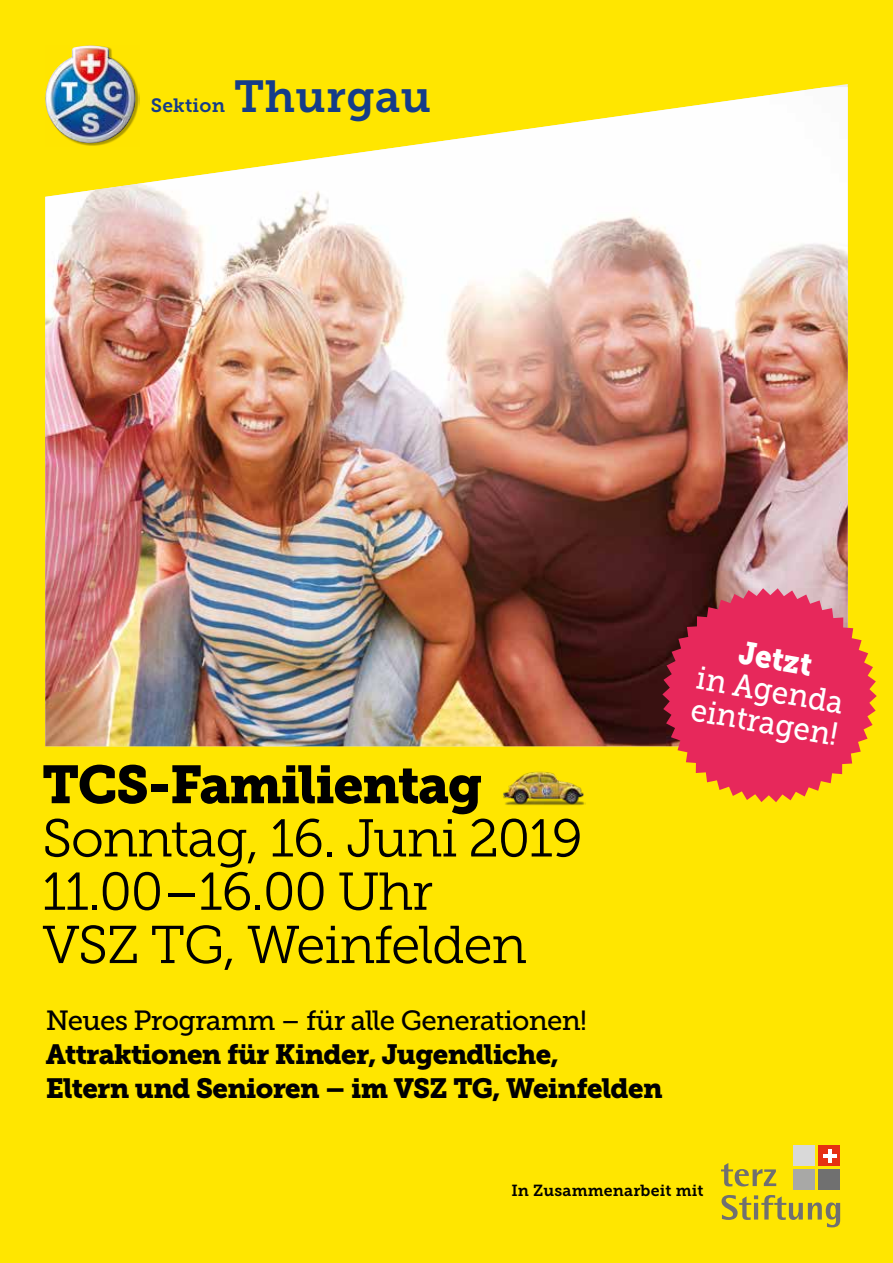
<style>
.page{position:relative;width:893px;height:1263px;background:#ffe600}
.page>*{position:absolute;margin:0;border:0;box-sizing:border-box;transform-origin:0 0}
.t1{font:53.1px/53.2px "Museo Slab 300";letter-spacing:-.025em;color:#000}
.t2{font:53.1px "Museo Slab 900";letter-spacing:-.025em;color:#000}
.t3{font:44.7px "Museo Slab 700";letter-spacing:.01em;color:#153c89}
.t4{font:32.1px/32.1px "Museo Slab 500";color:#fff;scale:.92 1}
.t5{font:32.1px "Museo Slab 900";color:#fff;scale:.92 1}
.t6{font:27.6px/34px "Museo Slab 900";letter-spacing:-.025em;color:#000}
.t7{font:27.6px "Museo Slab 500";letter-spacing:-.025em;color:#000}
.t8{font:19.2px "Museo Slab 700";letter-spacing:.01em;color:#153c89}
.t9{font:15.9px "Museo Slab 700";letter-spacing:.01em;color:#000}
</style>
<div class="page">
<img style="left:47px;top:45px;width:89px;height:39px">
<img style="left:45px;top:87px;width:803px;height:659px">
<svg style="left:721px;top:1195px;width:119px;height:32px"></svg>
<svg style="left:721px;top:1163px;width:55px;height:23px"></svg>
<div style="left:793px;top:1169px;width:22px;height:20px;background:#a8a8a6"></div>
<div style="left:818px;top:1169px;width:22px;height:20px;background:#707070"></div>
<div style="left:793px;top:1146px;width:22px;height:20px;background:#d9d9d9"></div>
<div style="left:818px;top:1146px;width:22px;height:20px;background:#e63012"></div>
<hr style="left:823px;top:1154px;width:13px;height:4px;background:#fff">
<hr style="left:828px;top:1149px;width:4px;height:14px;background:#fff">
<img style="left:503px;top:771px;width:83px;height:35px">
<svg style="left:662px;top:588px;width:215px;height:214px;fill:#e7285b"></svg>
<p class="t8" style="left:151px;top:94px;width:76px">Sektion</p>
<h2 class="t3" style="left:234px;top:71px;width:198px">Thurgau</h2>
<h1 class="t2" style="left:42px;top:754px;width:442px">TCS-Familientag</h1>
<h1 class="t1" style="left:42px;top:812px;width:542px">Sonntag, 16. Juni 2019<br>11.00–16.00 Uhr<br>VSZ TG, Weinfelden</h1>
<p class="t7" style="left:46px;top:1005px;width:543px">Neues Programm – für alle Generationen!</p>
<p class="t6" style="left:46px;top:1038px;width:618px">Attraktionen für Kinder, Jugendliche,<br>Eltern und Senioren – im VSZ TG, Weinfelden</p>
<p class="t5" style="left:742px;top:634px;width:82px;rotate:10deg">Jetzt</p>
<p class="t4" style="left:700px;top:662px;width:163px;rotate:10deg">in Agenda eintragen!</p>
<p class="t9" style="left:511px;top:1181px;width:194px">In Zusammenarbeit mit</p>
</div>
